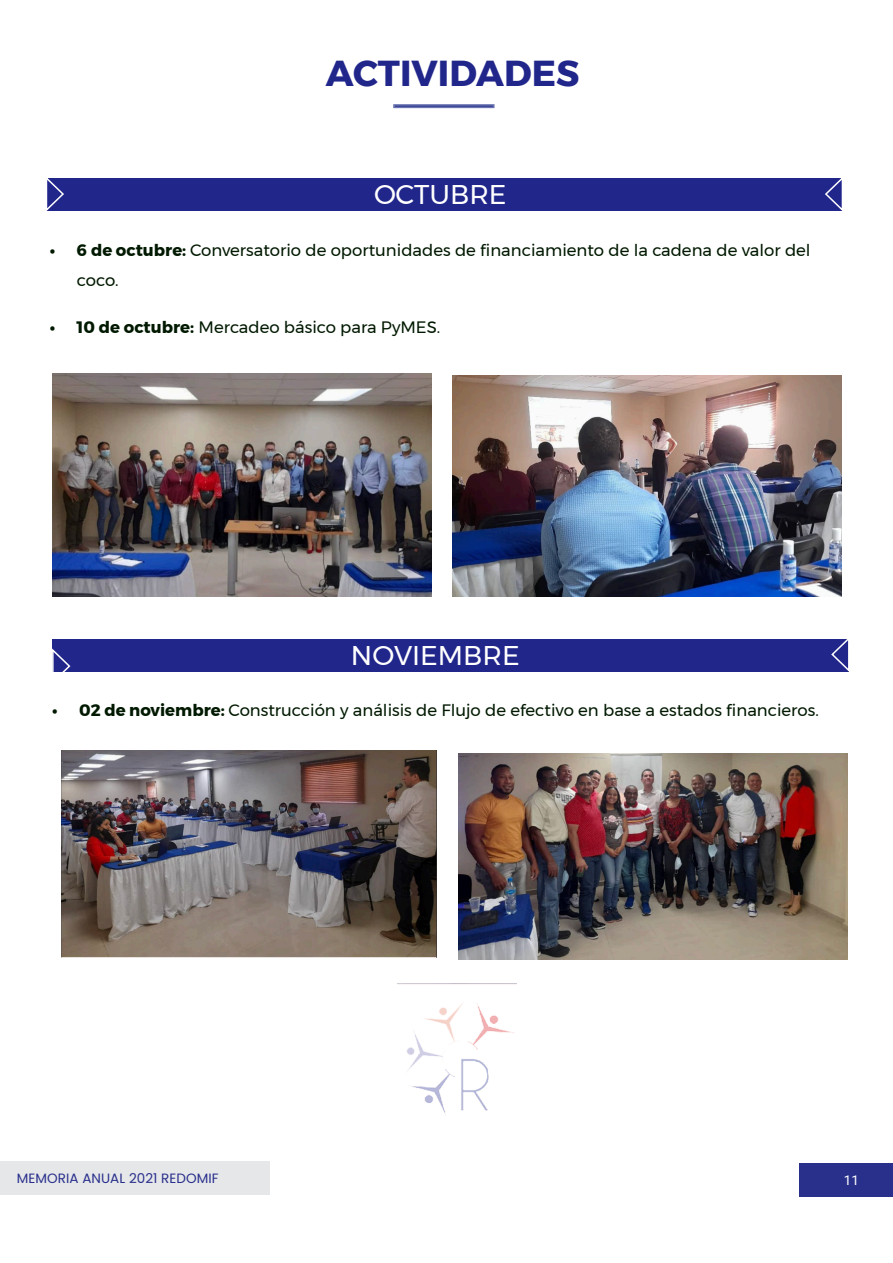
<style>
.page{position:relative;width:893px;height:1263px;background:#fff}
.page>*{position:absolute;margin:0;border:0;box-sizing:border-box;transform-origin:0 0}
.t1{font:700 36px "Montserrat";color:#21268b}
.t2{font:27px "Montserrat";color:#fff}
.t3{font:16.5px/30px "Montserrat";color:#001900}
.t4{font:13.5px "Poppins";letter-spacing:.005em;color:#29308c}
.t5{font:13.5px "Roboto";color:#fff}
.s1{font-weight:700}
</style>
<div class="page">
<div style="left:799px;top:1163px;width:94px;height:34px;background:#29308c"></div>
<div style="left:0;top:1161px;width:269px;height:33px;background:#e6e7e9"></div>
<img style="left:397px;top:983px;width:120px;height:132px">
<div style="left:46px;top:179px;width:796px;height:32px;background:#21268b"></div>
<div style="left:52px;top:639px;width:797px;height:33px;background:#21268b"></div>
<svg style="left:393px;top:104px;width:102px;height:4px"></svg>
<svg style="left:46px;top:178px;width:19px;height:33px"></svg>
<svg style="left:52px;top:648px;width:19px;height:24px"></svg>
<svg style="left:824px;top:178px;width:19px;height:33px"></svg>
<svg style="left:831px;top:639px;width:18px;height:33px"></svg>
<img style="left:61px;top:751px;width:376px;height:207px">
<img style="left:52px;top:373px;width:380px;height:223px">
<img style="left:458px;top:753px;width:390px;height:206px">
<img style="left:453px;top:375px;width:389px;height:221px">
<p class="t1" style="left:326px;top:44px;width:255px">ACTIVIDADES</p>
<p class="t2" style="left:374px;top:174px;width:134px">OCTUBRE</p>
<p class="t3" style="left:77px;top:235px;width:735px;text-indent:-27px"><span class="s1">• 6 de octubre:</span> Conversatorio de oportunidades de financiamiento de la cadena de valor del coco.</p>
<p class="t3" style="left:50px;top:311px;width:392px"><span class="s1">• 10 de octubre:</span> Mercadeo básico para PyMES.</p>
<p class="t2" style="left:351px;top:635px;width:170px">NOVIEMBRE</p>
<p class="t3" style="left:52px;top:695px;width:768px"><span class="s1">• 02 de noviembre:</span> Construcción y análisis de Flujo de efectivo en base a estados financieros.</p>
<p class="t4" style="left:17px;top:1170px;width:203px">MEMORIA ANUAL 2021 REDOMIF</p>
<p class="t5" style="left:844px;top:1170px;width:17px">11</p>
</div>
